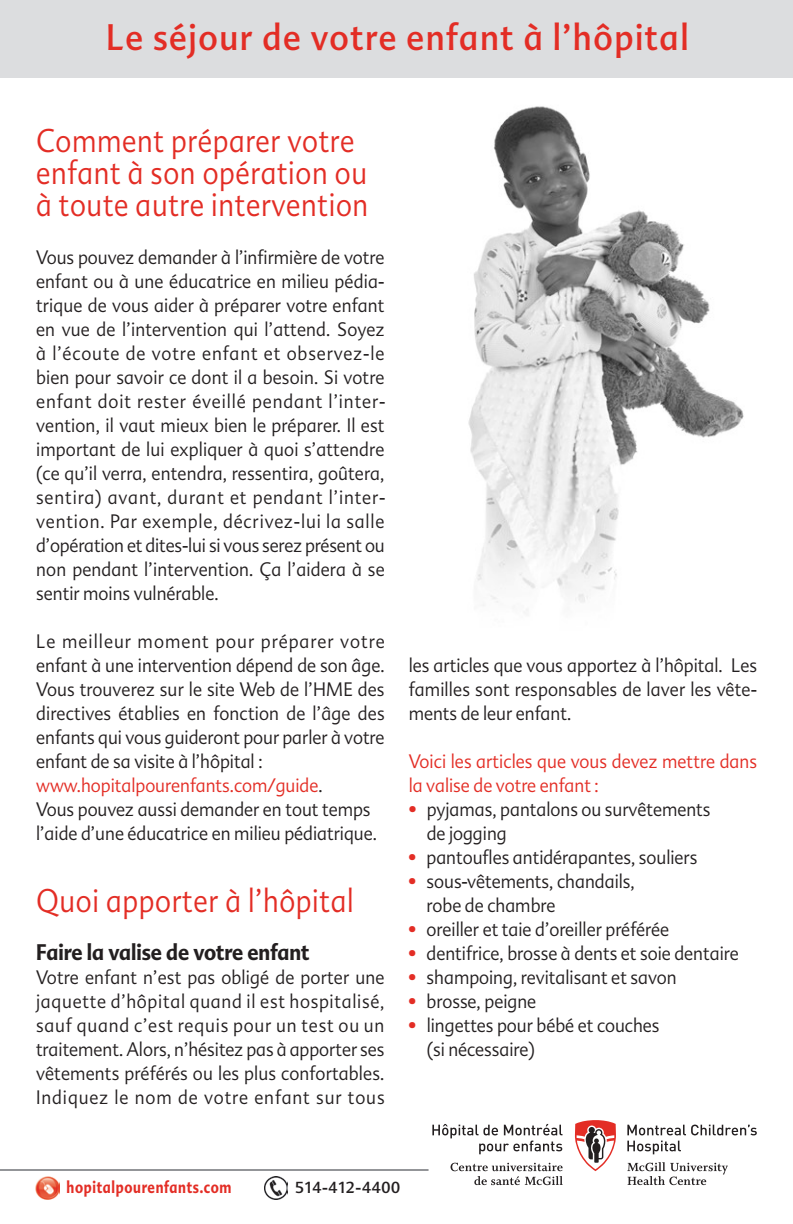
<style>
.page{position:relative;width:793px;height:1224px;background:#fff}
.page>*{position:absolute;margin:0;border:0;box-sizing:border-box;transform-origin:0 0}
.t1{font:36px "Advert";letter-spacing:.05em;color:#e32d25;scale:.9 1}
.t2{font:300 32px/32px "Advert";letter-spacing:.025em;color:#e32d25;scale:.85 1}
.t3{font:700 22px "Advert";color:#231f20;scale:.9 1}
.t4{font:300 19px/24px "Advert";color:#231f20;scale:.9 1}
.t5{font:300 19px/24px "Advert";letter-spacing:.005em;color:#e32d25;scale:.9 1}
.t6{font:700 16.6px "Advert";letter-spacing:.05em;color:#e32d25;scale:.8 1}
.t7{font:15.6px "Advert";letter-spacing:.05em;color:#231f20;scale:.95 1}
.s1{color:#e32d25}
</style>
<div class="page">
<div style="left:0;top:0;width:792px;height:77px;background:#dcdddf"></div>
<svg style="left:575px;top:1120px;width:40px;height:51px"></svg>
<svg style="left:450px;top:1163px;width:112px;height:22px"></svg>
<svg style="left:627px;top:1162px;width:100px;height:23px"></svg>
<svg style="left:627px;top:1125px;width:129px;height:10px"></svg>
<svg style="left:627px;top:1141px;width:53px;height:13px"></svg>
<svg style="left:432px;top:1124px;width:130px;height:30px"></svg>
<hr style="left:0;top:1169px;width:428px;height:2px;background:#939598">
<img style="left:36px;top:1176px;width:23px;height:24px">
<img style="left:264px;top:1177px;width:23px;height:22px">
<img style="left:468px;top:106px;width:276px;height:507px">
<h1 class="t1" style="left:106px;top:16px;width:648px">Le séjour de votre enfant à l’hôpital</h1>
<h2 class="t2" style="left:36px;top:125px;width:392px">Comment préparer votre enfant à son opération ou à toute autre intervention</h2>
<p class="t4" style="left:36px;top:245px;width:389px;text-align:justify">Vous pouvez demander à l’infirmière de votre enfant ou à une éducatrice en milieu pédia - trique de vous aider à préparer votre enfant en vue de l’intervention qui l’attend. Soyez à l’écoute de votre enfant et observez-le bien pour savoir ce dont il a besoin. Si votre enfant doit rester éveillé pendant l’inter - vention, il vaut mieux bien le préparer. Il est important de lui expliquer à quoi s’attendre (ce qu’il verra, entendra, ressentira, goûtera, sentira) avant, durant et pendant l’inter - vention. Par exemple, décrivez-lui la salle d’opération et dites-lui si vous serez présent ou non pendant l’inter vention. Ça l’aidera à se sentir moins vulnérable.</p>
<p class="t4" style="left:36px;top:629px;width:388px">Le meilleur moment pour préparer votre enfant à une intervention dépend de son âge.<br>Vous trouverez sur le site Web de l’HME des directives établies en fonction de l’âge des enfants qui vous guideront pour parler à votre enfant de sa visite à l’hôpital : <span class="s1">www.hopitalpourenfants.com/guide</span>.<br>Vous pouvez aussi demander en tout temps l’aide d’une éducatrice en milieu pédiatrique.</p>
<h2 class="t2" style="left:36px;top:885px;width:375px">Quoi apporter à l’hôpital</h2>
<p class="t3" style="left:36px;top:940px;width:305px">Faire la valise de votre enfant</p>
<p class="t4" style="left:36px;top:965px;width:388px;text-align:justify">Votre enfant n’est pas obligé de porter une jaquette d’hôpital quand il est hospitalisé, sauf quand c’est requis pour un test ou un traitement. Alors, n’hésitez pas à apporter ses vêtements préférés ou les plus confortables.<br>Indiquez le nom de votre enfant sur tous</p>
<p class="t4" style="left:408px;top:653px;width:388px;text-align:justify">les articles que vous apportez à l’hôpital. Les familles sont responsables de laver les vête - ments de leur enfant.</p>
<p class="t5" style="left:408px;top:749px;width:388px">Voici les articles que vous devez mettre dans la valise de votre enfant :</p>
<p class="t4" style="left:426px;top:797px;width:316px;text-indent:-18px"><span class="s1">•</span> pyjamas, pantalons ou survêtements de jogging</p>
<p class="t4" style="left:408px;top:845px;width:322px"><span class="s1">•</span> pantoufles antidérapantes, souliers</p>
<p class="t4" style="left:426px;top:869px;width:233px;text-indent:-18px"><span class="s1">•</span> sous-vêtements, chandails, robe de chambre</p>
<p class="t4" style="left:408px;top:917px;width:291px"><span class="s1">•</span> oreiller et taie d’oreiller préférée</p>
<p class="t4" style="left:408px;top:941px;width:368px"><span class="s1">•</span> dentifrice, brosse à dents et soie dentaire</p>
<p class="t4" style="left:408px;top:965px;width:299px"><span class="s1">•</span> shampoing, revitalisant et savon</p>
<p class="t4" style="left:408px;top:989px;width:143px"><span class="s1">•</span> brosse, peigne</p>
<p class="t4" style="left:426px;top:1013px;width:260px;text-indent:-18px"><span class="s1">•</span> lingettes pour bébé et couches (si nécessaire)</p>
<p class="t6" style="left:67px;top:1177px;width:207px">hopitalpourenfants.com</p>
<p class="t7" style="left:295px;top:1178px;width:112px">514-412-4400</p>
</div>
